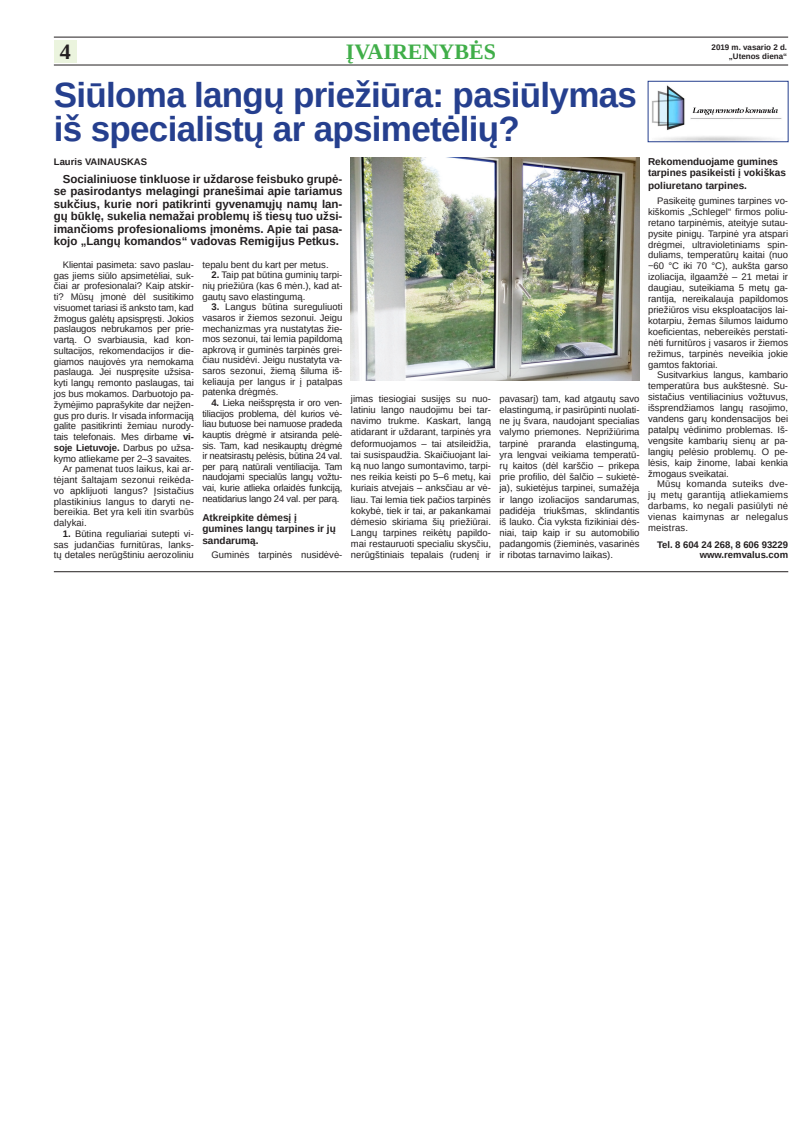
<style>
.page{position:relative;width:808px;height:1134px;background:#fff}
.page>*{position:absolute;margin:0;border:0;box-sizing:border-box;transform-origin:0 0}
.Įprastasis__antraštė{font:700 35px/34px "Liberation Sans";letter-spacing:-.02em;color:#253f8e}
.t1{font:700 22px "Liberation Serif";color:#40ae49}
.t2{font:700 22px "Liberation Serif";color:#231f20}
.užsakomųjų_tekstams{font:700 11.5px/12.5px "Liberation Sans";color:#231f20;text-align:justify}
.Parasčių__paantarštė{font:700 10px/11.1px "Liberation Sans";color:#231f20}
.užsakomųjų_tekstams-2{font:9.5px/11.2px "Liberation Sans";color:#231f20;text-align:justify}
.užsakomųjų_tekstams-3{font:700 9.5px "Liberation Sans";color:#231f20}
.Iliustracijų__antraš{font:700 8px "Liberation Sans";color:#231f20}
.s1{font-weight:700}
</style>
<div class="page">
<hr style="left:54px;top:65px;width:734px;height:1px;background:#231f20">
<hr style="left:54px;top:37px;width:734px;height:1px;background:#231f20">
<div style="left:54px;top:40px;width:23px;height:23px;background:#ebf4de"></div>
<img style="left:351px;top:158px;width:288px;height:222px">
<img style="left:652px;top:85px;width:130px;height:55px">
<div style="left:648px;top:81px;width:140px;height:61px;border:1px solid #253f8e"></div>
<hr style="left:54px;top:571px;width:734px;height:1px;background:#231f20">
<p class="t1" style="left:346px;top:36px;width:151px">ĮVAIRENYBĖS</p>
<p class="Iliustracijų__antraš" style="left:711px;top:42px;width:77px">2019 m. vasario 2 d.</p>
<p class="t2" style="left:60px;top:37px;width:13px">4</p>
<p class="Iliustracijų__antraš" style="left:729px;top:51px;width:60px">„Utenos diena“</p>
<p class="Įprastasis__antraštė" style="left:54px;top:78px;width:585px">Siūloma langų priežiūra: pasiūlymas iš specialistų ar apsimetėlių?</p>
<p class="užsakomųjų_tekstams-3" style="left:54px;top:155px;width:95px">Lauris VAINAUSKAS</p>
<p class="užsakomųjų_tekstams" style="left:54px;top:173px;width:290px;text-indent:9px">Socialiniuose tinkluose ir uždarose feisbuko grupė&shy;se pasirodantys melagingi pranešimai apie tariamus sukčius, kurie nori patikrinti gyvenamųjų namų lan&shy;gų būklę, sukelia nemažai problemų iš tiesų tuo užsi&shy;imančioms profesionalioms įmonėms. Apie tai pasa&shy;kojo „Langų komandos“ vadovas Remigijus Petkus.</p>
<p class="užsakomųjų_tekstams-2" style="left:202px;top:259px;width:128px">tepalu bent du kart per metus.</p>
<p class="užsakomųjų_tekstams-2" style="left:202px;top:270px;width:142px;line-height:10.6px;text-indent:9px"><span class="s1">2.</span> Taip pat būtina guminių tarpi&shy;nių priežiūra (kas 6 mėn.), kad at&shy;gautų savo elastingumą.</p>
<p class="užsakomųjų_tekstams-2" style="left:202px;top:302px;width:142px;line-height:10.6px;text-indent:9px"><span class="s1">3.</span> Langus būtina sureguliuoti vasaros ir žiemos sezonui. Jeigu mechanizmas yra nustatytas žie&shy;mos sezonui, tai lemia papildomą apkrovą ir guminės tarpinės grei&shy;čiau nusidėvi. Jeigu nustatyta va&shy;saros sezonui, žiemą šiluma iš&shy;keliauja per langus ir į patalpas patenka drėgmės.</p>
<p class="užsakomųjų_tekstams-2" style="left:202px;top:397px;width:142px;line-height:10.6px;text-indent:9px"><span class="s1">4.</span> Lieka neišspręsta ir oro ven&shy;tiliacijos problema, dėl kurios vė&shy;liau butuose bei namuose pradeda kauptis drėgmė ir atsiranda pelė&shy;sis. Tam, kad nesikauptų drėgmė ir neatsirastų pelėsis, būtina 24 val. per parą natūrali ventiliacija. Tam naudojami specialūs langų vožtu&shy;vai, kurie atlieka orlaidės funkciją, neatidarius lango 24 val. per parą.</p>
<p class="Parasčių__paantarštė" style="left:202px;top:512px;width:135px">Atkreipkite dėmesį į gumines langų tarpines ir jų sandarumą.</p>
<p class="užsakomųjų_tekstams-2" style="left:211px;top:550px;width:133px">Guminės tarpinės nusidėvė-</p>
<p class="užsakomųjų_tekstams-2" style="left:54px;top:259px;width:142px;line-height:10.8px;text-indent:9px">Klientai pasimeta: savo paslau&shy;gas jiems siūlo apsimetėliai, suk&shy;čiai ar profesionalai? Kaip atskir&shy;ti? Mūsų įmonė dėl susitikimo visuomet tariasi iš anksto tam, kad žmogus galėtų apsispręsti. Jokios paslaugos nebrukamos per prie&shy;vartą. O svarbiausia, kad kon&shy;sultacijos, rekomendacijos ir die&shy;giamos naujovės yra nemokama paslauga. Jei nuspręsite užsisa&shy;kyti langų remonto paslaugas, tai jos bus mokamos. Darbuotojo pa&shy;žymėjimo paprašykite dar neįžen&shy;gus pro duris. Ir visada informaciją galite pasitikrinti žemiau nurody&shy;tais telefonais. Mes dirbame <span class="s1">vi&shy;soje Lietuvoje.</span> Darbus po užsa&shy;kymo atliekame per 2–3 savaites.</p>
<p class="užsakomųjų_tekstams-2" style="left:54px;top:464px;width:142px;line-height:10.8px;text-indent:9px">Ar pamenat tuos laikus, kai ar&shy;tėjant šaltajam sezonui reikėda&shy;vo apklijuoti langus? Įsistačius plastikinius langus to daryti ne&shy;bereikia. Bet yra keli itin svarbūs dalykai.</p>
<p class="užsakomųjų_tekstams-2" style="left:54px;top:528px;width:142px;line-height:10.8px;text-indent:9px"><span class="s1">1.</span> Būtina reguliariai sutepti vi&shy;sas judančias furnitūras, lanks&shy;tų detales nerūgštiniu aerozoliniu</p>
<p class="užsakomųjų_tekstams-2" style="left:351px;top:393px;width:142px">jimas tiesiogiai susijęs su nuo&shy;latiniu lango naudojimu bei tar&shy;navimo trukme. Kaskart, langą atidarant ir uždarant, tarpinės yra deformuojamos – tai atsileidžia, tai susispaudžia. Skaičiuojant lai&shy;ką nuo lango sumontavimo, tarpi&shy;nes reikia keisti po 5–6 metų, kai kuriais atvejais – anksčiau ar vė&shy;liau. Tai lemia tiek pačios tarpinės kokybė, tiek ir tai, ar pakankamai dėmesio skiriama šių priežiūrai.<br>Langų tarpines reikėtų papildo&shy;mai restauruoti specialiu skysčiu, nerūgštiniais tepalais (rudenį ir</p>
<p class="užsakomųjų_tekstams-2" style="left:499px;top:393px;width:142px">pavasarį) tam, kad atgautų savo elastingumą, ir pasirūpinti nuolati&shy;ne jų švara, naudojant specialias valymo priemones. Neprižiūrima tarpinė praranda elastingumą, yra lengvai veikiama temperatū&shy;rų kaitos (dėl karščio – prikepa prie profilio, dėl šalčio – sukietė&shy;ja), sukietėjus tarpinei, sumažėja ir lango izoliacijos sandarumas, padidėja triukšmas, sklindantis iš lauko. Čia vyksta fizikiniai dės&shy;niai, taip kaip ir su automobilio padangomis (žieminės, vasarinės ir ribotas tarnavimo laikas).</p>
<p class="Parasčių__paantarštė" style="left:648px;top:156px;width:139px;line-height:11.4px">Rekomenduojame gumines tarpines pasikeisti į vokiškas</p>
<p class="Parasčių__paantarštė" style="left:648px;top:180px;width:100px">poliuretano tarpines.</p>
<p class="užsakomųjų_tekstams-2" style="left:648px;top:195px;width:142px;line-height:10.9px;text-indent:9px">Pasikeitę gumines tarpines vo&shy;kiškomis „Schlegel“ firmos poliu&shy;retano tarpinėmis, ateityje sutau&shy;pysite pinigų. Tarpinė yra atspari drėgmei, ultravioletiniams spin&shy;duliams, temperatūrų kaitai (nuo −60 °C iki 70 °C), aukšta garso izoliacija, ilgaamžė – 21 metai ir daugiau, suteikiama 5 metų ga&shy;rantija, nereikalauja papildomos priežiūros visu eksploatacijos lai&shy;kotarpiu, žemas šilumos laidumo koeficientas, nebereikės perstati&shy;nėti furnitūros į vasaros ir žiemos režimus, tarpinės neveikia jokie gamtos faktoriai.</p>
<p class="užsakomųjų_tekstams-2" style="left:648px;top:370px;width:142px;line-height:10.9px;text-indent:9px">Susitvarkius langus, kambario temperatūra bus aukštesnė. Su&shy;sistačius ventiliacinius vožtuvus, išsprendžiamos langų rasojimo, vandens garų kondensacijos bei patalpų vėdinimo problemas. Iš&shy;vengsite kambarių sienų ar pa&shy;langių pelėsio problemų. O pe&shy;lėsis, kaip žinome, labai kenkia žmogaus sveikatai.</p>
<p class="užsakomųjų_tekstams-2" style="left:648px;top:479px;width:142px;line-height:10.9px;text-indent:9px">Mūsų komanda suteiks dve&shy;jų metų garantiją atliekamiems darbams, ko negali pasiūlyti nė vienas kaimynas ar nelegalus meistras.</p>
<p class="užsakomųjų_tekstams-3" style="left:657px;top:538px;width:133px">Tel. 8 604 24 268, 8 606 93229</p>
<p class="užsakomųjų_tekstams-3" style="left:700px;top:549px;width:90px">www.remvalus.com</p>
</div>
